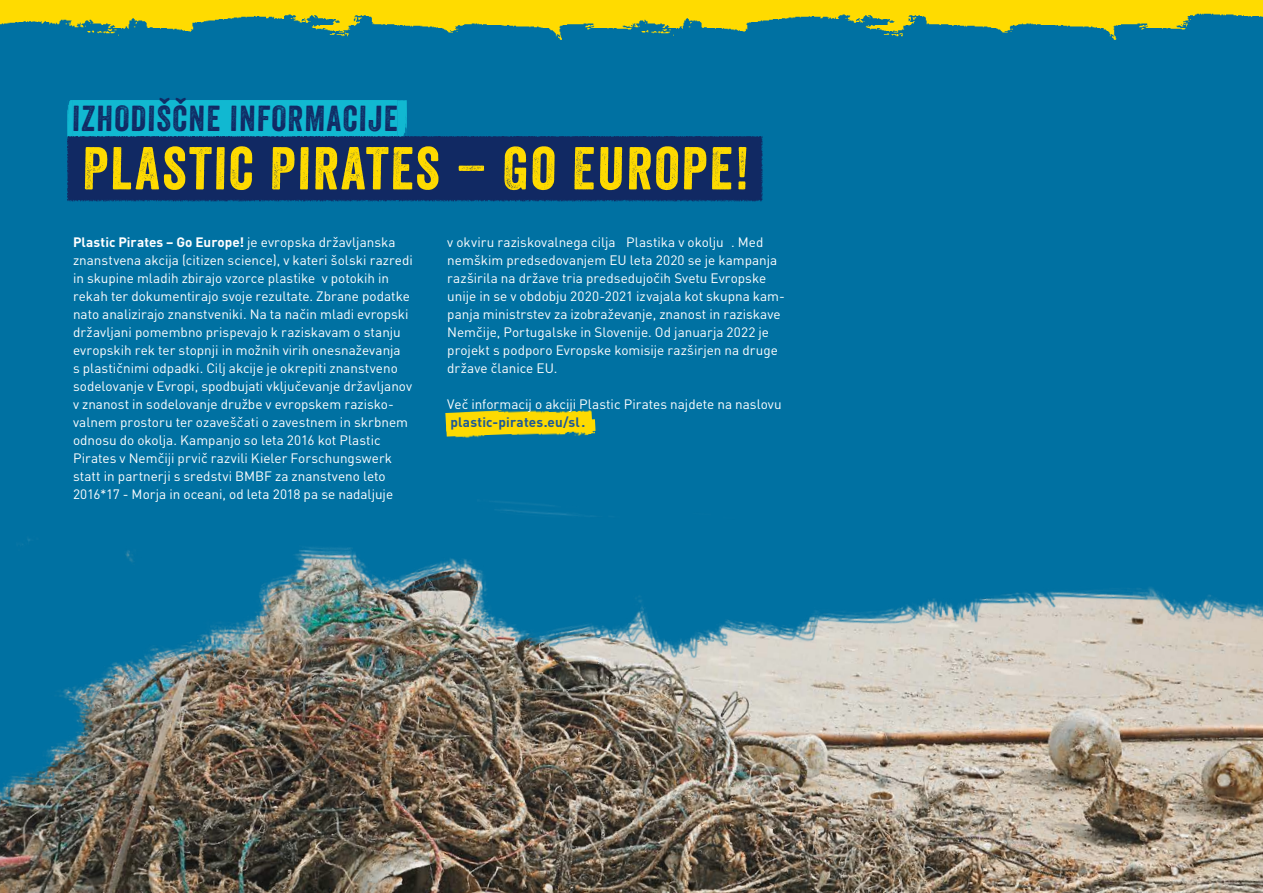
<style>
.page{position:relative;width:1263px;height:893px;background:#0071a2}
.page>*{position:absolute;margin:0;border:0;box-sizing:border-box;transform-origin:0 0}
.t1{font:58.5px "Veneer";color:#ffdb00}
.t2{font:35.1px "Veneer";color:#112963}
.t3{font:13.5px/18px "DIN Pro";color:#fff}
.t4{font:700 13.5px "DIN Pro";letter-spacing:.015em;color:#1b5899}
.s1{font-weight:700}
</style>
<div class="page">
<img style="left:0;top:0;width:526px;height:37px">
<img style="left:526px;top:0;width:737px;height:40px">
<img style="left:0;top:501px;width:1263px;height:392px">
<img style="left:446px;top:419px;width:150px;height:19px">
<img style="left:445px;top:410px;width:147px;height:21px">
<div style="left:72px;top:100px;width:325px;height:38px;background:#11b8d1"></div>
<svg style="left:67px;top:100px;width:5px;height:36px"></svg>
<svg style="left:397px;top:100px;width:10px;height:36px"></svg>
<svg style="left:67px;top:136px;width:695px;height:65px;background:#0b467b"></svg>
<div style="left:68px;top:137px;width:693px;height:63px;background:#112963"></div>
<h2 class="t2" style="left:72px;top:97px;width:327px">IZHODIŠČNE INFORMACIJE</h2>
<h1 class="t1" style="left:82px;top:133px;width:669px">PLASTIC PIRATES – GO EUROPE!</h1>
<p class="t3" style="left:73px;top:232px;width:341px"><span class="s1">Plastic Pirates – Go Europe!</span> je evropska državljanska znanstvena akcija (citizen science), v kateri šolski razredi in skupine mladih zbirajo vzorce plastike v potokih in rekah ter dokumentirajo svoje rezultate. Zbrane podatke nato analizirajo znanstveniki. Na ta način mladi evropski državljani pomembno prispevajo k raziskavam o stanju evropskih rek ter stopnji in možnih virih onesnaževanja<br>s plastičnimi odpadki. Cilj akcije je okrepiti znanstveno sodelovanje v Evropi, spodbujati vključevanje državljanov v znanost in sodelovanje družbe v evropskem razisko&shy;valnem prostoru ter ozaveščati o zavestnem in skrbnem odnosu do okolja. Kampanjo so leta 2016 kot Plastic Pirates v Nemčiji prvič razvili Kieler Forschungswerk statt in partnerji s sredstvi BMBF za znanstveno leto 2016*17 - Morja in oceani, od leta 2018 pa se nadaljuje</p>
<p class="t3" style="left:447px;top:232px;width:339px">v okviru raziskovalnega cilja ≫Plastika v okolju . Med nemškim predsedovanjem EU leta 2020 se je kampanja razširila na države tria predsedujočih Svetu Evropske unije in se v obdobju 2020-2021 izvajala kot skupna kam&shy;panja ministrstev za izobraževanje, znanost in raziskave Nemčije, Portugalske in Slovenije. Od januarja 2022 je projekt s podporo Evropske komisije razširjen na druge države članice EU.</p>
<p class="t3" style="left:447px;top:394px;width:336px">Več informacij o akciji Plastic Pirates najdete na naslovu</p>
<p class="t4" style="left:450px;top:411px;width:136px">plastic-pirates.eu/sl.</p>
</div>
